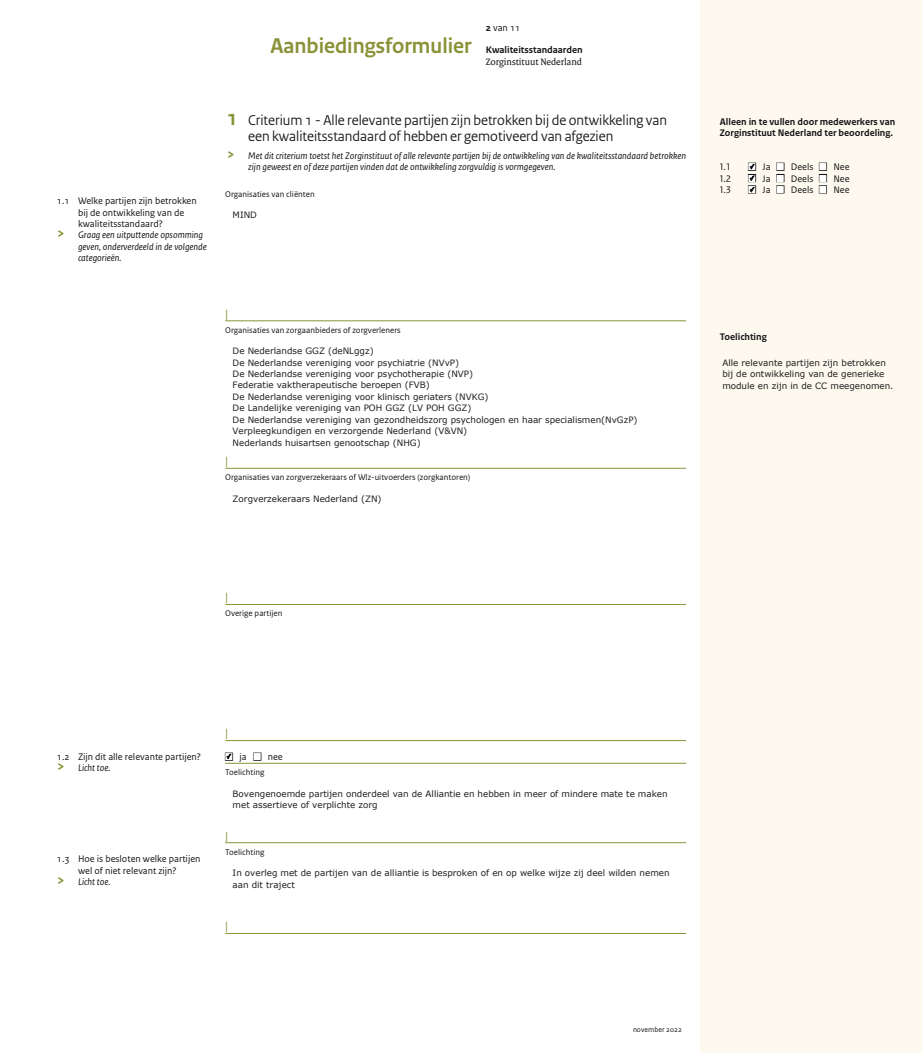
<style>
.page{position:relative;width:922px;height:1053px;background:#fff}
.page>*{position:absolute;margin:0;border:0;box-sizing:border-box;transform-origin:0 0}
.t1{font:700 22.5px "Rijksoverheid Sans Heading";color:#899237}
.t2{font:15px/16.2px "Rijksoverheid Sans Heading";color:#141517}
.t3{font:12.5px "Rijksoverheid Sans Text";color:#899237}
.t4{font:italic 10px/11.4px "Rijksoverheid Sans Text";color:#141517}
.t5{font:10px/11.4px "Rijksoverheid Sans Text";color:#141517}
.t6{font:700 10px/11.4px "Rijksoverheid Sans Text";color:#141517}
.t7{font:10px "Rijksoverheid Serif";color:#141517}
.t8{font:8.75px/11.4px "Verdana";color:#1d1e1f}
.t9{font:8.75px "Rijksoverheid Sans Text";color:#141517}
.t10{font:7.5px "Rijksoverheid Sans Text";color:#141517}
.s1{font-weight:700;font-style:normal;font-size:15px;color:#899237}
.s2{font-weight:700}
.s3{font-weight:700;font-size:22.5px;color:#899237}
.s4{font-weight:700;font-size:15px;color:#899237}
.s5{font-style:italic}
</style>
<div class="page">
<div style="left:700px;top:0;width:221px;height:1052px;background:#fef9ee"></div>
<hr style="left:225px;top:320px;width:461px;height:1px;background:#899237">
<hr style="left:225px;top:468px;width:461px;height:1px;background:#899237">
<hr style="left:225px;top:604px;width:461px;height:1px;background:#899237">
<hr style="left:225px;top:740px;width:461px;height:1px;background:#899237">
<hr style="left:225px;top:763px;width:461px;height:1px;background:#899237">
<hr style="left:225px;top:842px;width:461px;height:1px;background:#899237">
<hr style="left:225px;top:933px;width:461px;height:1px;background:#899237">
<svg style="left:749px;top:163px;width:6px;height:30px"></svg>
<svg style="left:226px;top:753px;width:6px;height:7px"></svg>
<p class="t5" style="left:57px;top:196px;width:141px">1.1 Welke partijen zijn betrokken</p>
<p class="t5" style="left:78px;top:207px;width:108px">bij de ontwikkeling van de</p>
<p class="t5" style="left:78px;top:218px;width:86px">kwaliteitsstandaard?</p>
<p class="t4" style="left:57px;top:230px;width:148px"><span class="s1">&gt;</span> Graag een uitputtende opsomming</p>
<p class="t4" style="left:78px;top:241px;width:130px">geven, onderverdeeld in de volgende</p>
<p class="t4" style="left:78px;top:252px;width:45px">categorieën.</p>
<h1 class="t1" style="left:270px;top:37px;width:203px">Aanbiedingsformulier</h1>
<p class="t5" style="left:485px;top:22px;width:36px"><span class="s2">2</span> van 11</p>
<p class="t6" style="left:485px;top:45px;width:98px">Kwaliteitsstandaarden</p>
<p class="t7" style="left:485px;top:58px;width:98px">Zorginstituut Nederland</p>
<h2 class="t2" style="left:248px;top:113px;width:420px;text-indent:-21px"><span class="s3">1</span> Criterium 1 - Alle relevante partijen zijn betrokken bij de ontwikkeling van een kwaliteitsstandaard of hebben er gemotiveerd van afgezien</h2>
<p class="t4" style="left:248px;top:150px;width:439px;text-indent:-21px"><span class="s1">&gt;</span> Met dit criterium toetst het Zorginstituut of alle relevante partijen bij de ontwikkeling van de kwaliteitsstandaard betrokken zijn geweest en of deze partijen vinden dat de ontwikkeling zorgvuldig is vormgegeven.</p>
<p class="t9" style="left:225px;top:190px;width:91px">Organisaties van cliënten</p>
<p class="t8" style="left:232px;top:208px;width:26px">MIND</p>
<h3 class="t3" style="left:225px;top:309px;width:5px">|</h3>
<p class="t9" style="left:225px;top:326px;width:177px">Organisaties van zorgaanbieders of zorgverleners</p>
<p class="t8" style="left:232px;top:345px;width:406px">De Nederlandse GGZ (deNLggz)<br>De Nederlandse vereniging voor psychiatrie (NVvP)<br>De Nederlandse vereniging voor psychotherapie (NVP)<br>Federatie vaktherapeutische beroepen (FVB)<br>De Nederlandse vereniging voor klinisch geriaters (NVKG)<br>De Landelijke vereniging van POH GGZ (LV POH GGZ)<br>De Nederlandse vereniging van gezondheidszorg psychologen en haar specialismen(NvGzP)<br>Verpleegkundigen en verzorgende Nederland (V&amp;VN)<br>Nederlands huisartsen genootschap (NHG)</p>
<h3 class="t3" style="left:225px;top:456px;width:5px">|</h3>
<p class="t9" style="left:225px;top:474px;width:247px">Organisaties van zorgverzekeraars of Wlz-uitvoerders (zorgkantoren)</p>
<p class="t8" style="left:232px;top:492px;width:150px">Zorgverzekeraars Nederland (ZN)</p>
<p class="t6" style="left:719px;top:116px;width:177px">Alleen in te vullen door medewerkers van<br>Zorginstituut Nederland ter beoordeling.</p>
<p class="t5" style="left:719px;top:162px;width:13px">1.1</p>
<p class="t5" style="left:762px;top:162px;width:10px">Ja</p>
<p class="t5" style="left:790px;top:162px;width:24px">Deels</p>
<p class="t5" style="left:833px;top:162px;width:18px">Nee</p>
<p class="t5" style="left:719px;top:173px;width:13px">1.2</p>
<p class="t5" style="left:762px;top:173px;width:10px">Ja</p>
<p class="t5" style="left:790px;top:173px;width:24px">Deels</p>
<p class="t5" style="left:833px;top:173px;width:18px">Nee</p>
<p class="t5" style="left:719px;top:184px;width:13px">1.3</p>
<p class="t5" style="left:762px;top:184px;width:10px">Ja</p>
<p class="t5" style="left:790px;top:184px;width:24px">Deels</p>
<p class="t5" style="left:833px;top:184px;width:18px">Nee</p>
<p class="t6" style="left:719px;top:332px;width:48px">Toelichting</p>
<p class="t8" style="left:722px;top:356px;width:172px">Alle relevante partijen zijn betrokken bij de ontwikkeling van de generieke module en zijn in de CC meegenomen.</p>
<h3 class="t3" style="left:225px;top:592px;width:5px">|</h3>
<p class="t9" style="left:225px;top:610px;width:59px">Overige partijen</p>
<p class="t5" style="left:57px;top:751px;width:146px">1.2 Zijn dit alle relevante partijen? <span class="s4">&gt;</span> <span class="s5">Licht toe.</span></p>
<p class="t5" style="left:57px;top:853px;width:145px">1.3 Hoe is besloten welke partijen</p>
<p class="t5" style="left:78px;top:865px;width:100px">wel of niet relevant zijn?</p>
<p class="t4" style="left:57px;top:876px;width:55px"><span class="s1">&gt;</span> Licht toe.</p>
<h3 class="t3" style="left:225px;top:728px;width:5px">|</h3>
<p class="t5" style="left:239px;top:751px;width:9px">ja</p>
<p class="t5" style="left:268px;top:751px;width:16px">nee</p>
<p class="t9" style="left:225px;top:769px;width:41px">Toelichting</p>
<p class="t8" style="left:232px;top:787px;width:436px">Bovengenoemde partijen onderdeel van de Alliantie en hebben in meer of mindere mate te maken met assertieve of verplichte zorg</p>
<h3 class="t3" style="left:225px;top:830px;width:5px">|</h3>
<p class="t9" style="left:225px;top:848px;width:41px">Toelichting</p>
<p class="t8" style="left:232px;top:866px;width:438px">In overleg met de partijen van de alliantie is besproken of en op welke wijze zij deel wilden nemen aan dit traject</p>
<h3 class="t3" style="left:225px;top:921px;width:5px">|</h3>
<p class="t10" style="left:633px;top:1026px;width:50px">november 2022</p>
</div>
